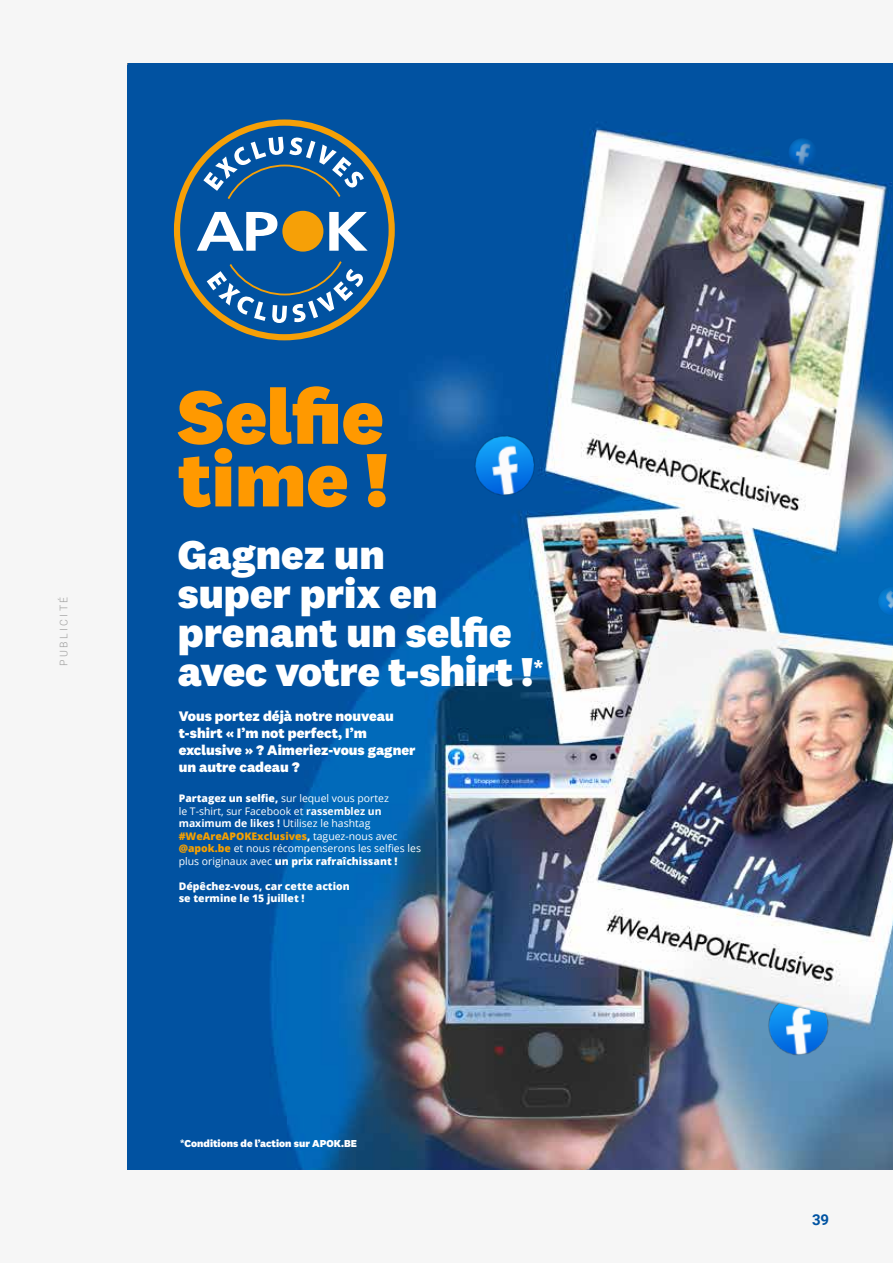
<style>
.page{position:relative;width:893px;height:1263px;background:#f6f6f6}
.page>*{position:absolute;margin:0;border:0;box-sizing:border-box;transform-origin:0 0}
.t1{font:800 78.3px/62.7px "National 2";color:#f90}
.t2{font:800 41.7px/39.2px "National 2";color:#fff}
.t3{font:700 15px "Roboto";color:#0053a2}
.t4{font:800 14.4px/17.2px "National 2";color:#fff}
.t5{font:10.5px/12.6px "Open Sans";color:#fff}
.t6{font:800 10.5px/12.6px "Open Sans";color:#fff}
.t7{font:800 10.5px "National 2";color:#fff}
.t8{font:300 10.5px "Roboto";letter-spacing:.235em;color:#9d9d9c}
.s1{font-weight:800}
.s2{font-weight:700}
.s3{font-weight:800;color:#f6a000}
</style>
<div class="page">
<img style="left:127px;top:64px;width:766px;height:1105px">
<svg style="left:174px;top:119px;width:221px;height:221px;background:#2a5f86"></svg>
<svg style="left:197px;top:212px;width:171px;height:111px"></svg>
<svg style="left:203px;top:137px;width:161px;height:67px;background:#2f6ca2"></svg>
<img style="left:456px;top:417px;width:98px;height:97px">
<img style="left:755px;top:998px;width:91px;height:75px">
<img style="left:862px;top:570px;width:31px;height:61px">
<img style="left:780px;top:128px;width:47px;height:46px">
<p class="t8" style="left:56px;top:666px;width:71px;rotate:-90deg">PUBLICITÉ</p>
<h1 class="t1" style="left:178px;top:385px;width:212px">Selfie time !</h1>
<h2 class="t2" style="left:178px;top:535px;width:367px">Gagnez un<br>super prix en prenant un selfie avec votre t-shirt !<sup>*</sup></h2>
<h3 class="t4" style="left:179px;top:707px;width:238px">Vous portez déjà notre nouveau t-shirt « I’m not perfect, I’m exclusive » ? Aimeriez-vous gagner un autre cadeau ?</h3>
<p class="t5" style="left:179px;top:792px;width:244px"><span class="s1">Partagez un selfie,</span> sur lequel vous portez<br>le T-shirt, sur Facebook et <span class="s2">rassemblez un maximum de likes !</span> Utilisez le hashtag <span class="s3">#WeAreAPOKExclusives</span><span class="s1">,</span> taguez-nous avec <span class="s3">@apok.be</span> et nous récompenserons les selfies les plus originaux avec <span class="s1">un prix rafraîchissant !</span></p>
<p class="t6" style="left:179px;top:879px;width:173px">Dépêchez-vous, car cette action se termine le 15 juillet !</p>
<p class="t7" style="left:180px;top:1137px;width:178px">*Conditions de l’action sur APOK.BE</p>
<h3 class="t3" style="left:812px;top:1209px;width:19px">39</h3>
</div>
